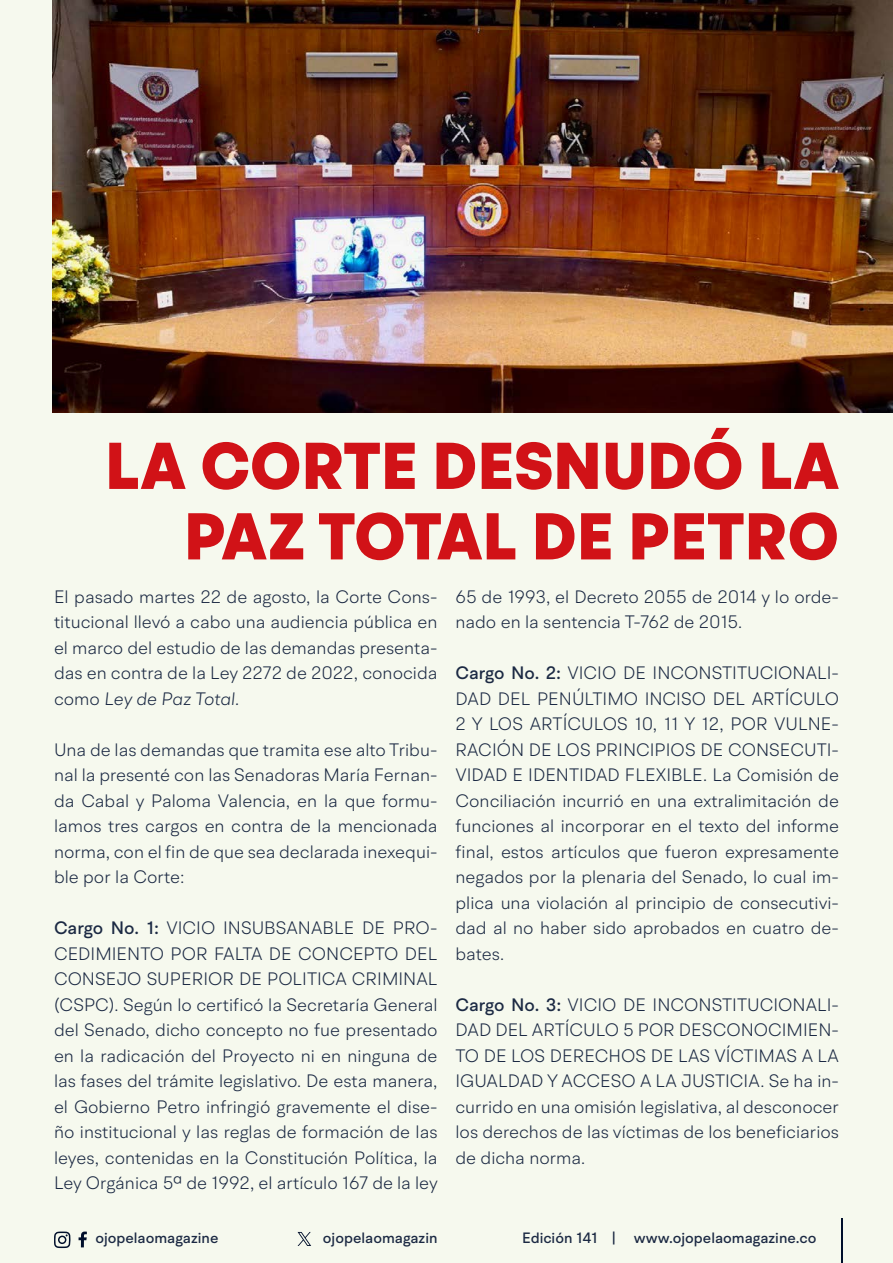
<style>
.page{position:relative;width:893px;height:1263px;background:#f6f9ee}
.page>*{position:absolute;margin:0;border:0;box-sizing:border-box;transform-origin:0 0}
.t1{font:900 66px/70.5px "BR Hendrix";color:#d11217;text-align:right}
.t2{font:300 18px/25.5px "BR Hendrix";color:#1b2943;text-align:justify}
.t3{font:500 15px "BR Hendrix";color:#1b2943}
.s1{font-style:italic}
.s2{font-weight:500}
</style>
<div class="page">
<svg style="left:79px;top:1231px;width:8px;height:16px"></svg>
<svg style="left:54px;top:1231px;width:17px;height:17px"></svg>
<hr style="left:841px;top:1219px;width:1px;height:44px;background:#000f2b">
<svg style="left:298px;top:1232px;width:13px;height:14px"></svg>
<img style="left:52px;top:0;width:841px;height:412px">
<h1 class="t1" style="left:105px;top:432px;width:735px">LA CORTE DESNUDÓ LA<br>PAZ TOTAL DE PETRO</h1>
<p class="t2" style="left:54px;top:583px;width:385px">El pasado martes 22 de agosto, la Corte Cons&shy;titucional llevó a cabo una audiencia pública en el marco del estudio de las demandas presenta&shy;das en contra de la Ley 2272 de 2022, conocida como <span class="s1">Ley de Paz Total.</span></p>
<p class="t2" style="left:54px;top:736px;width:385px">Una de las demandas que tramita ese alto Tribu&shy;nal la presenté con las Senadoras María Fernan&shy;da Cabal y Paloma Valencia, en la que formu&shy;lamos tres cargos en contra de la mencionada norma, con el fin de que sea declarada inexequi&shy;ble por la Corte:</p>
<p class="t2" style="left:54px;top:915px;width:385px"><span class="s2">Cargo No. 1:</span> VICIO INSUBSANABLE DE PRO-CEDIMIENTO POR FALTA DE CONCEPTO DEL CONSEJO SUPERIOR DE POLITICA CRIMINAL (CSPC). Según lo certificó la Secretaría General del Senado, dicho concepto no fue presentado en la radicación del Proyecto ni en ninguna de las fases del trámite legislativo. De esta manera, el Gobierno Petro infringió gravemente el dise&shy;ño institucional y las reglas de formación de las leyes, contenidas en la Constitución Política, la Ley Orgánica 5ª de 1992, el artículo 167 de la ley</p>
<p class="t2" style="left:455px;top:583px;width:385px">65 de 1993, el Decreto 2055 de 2014 y lo orde&shy;nado en la sentencia T-762 de 2015.</p>
<p class="t2" style="left:455px;top:660px;width:385px"><span class="s2">Cargo No. 2:</span> VICIO DE INCONSTITUCIONALI-DAD DEL PENÚLTIMO INCISO DEL ARTÍCULO 2 Y LOS ARTÍCULOS 10, 11 Y 12, POR VULNE-RACIÓN DE LOS PRINCIPIOS DE CONSECUTI-VIDAD E IDENTIDAD FLEXIBLE. La Comisión de Conciliación incurrió en una extralimitación de funciones al incorporar en el texto del informe final, estos artículos que fueron expresamente negados por la plenaria del Senado, lo cual im&shy;plica una violación al principio de consecutivi&shy;dad al no haber sido aprobados en cuatro de&shy;bates.</p>
<p class="t2" style="left:455px;top:991px;width:385px"><span class="s2">Cargo No. 3:</span> VICIO DE INCONSTITUCIONALI-DAD DEL ARTÍCULO 5 POR DESCONOCIMIEN-TO DE LOS DERECHOS DE LAS VÍCTIMAS A LA IGUALDAD Y ACCESO A LA JUSTICIA. Se ha in&shy;currido en una omisión legislativa, al desconocer los derechos de las víctimas de los beneficiarios de dicha norma.</p>
<p class="t3" style="left:95px;top:1229px;width:125px">ojopelaomagazine</p>
<p class="t3" style="left:323px;top:1229px;width:116px">ojopelaomagazin</p>
<p class="t3" style="left:522px;top:1229px;width:296px">Edición 141 | www.ojopelaomagazine.co</p>
</div>
